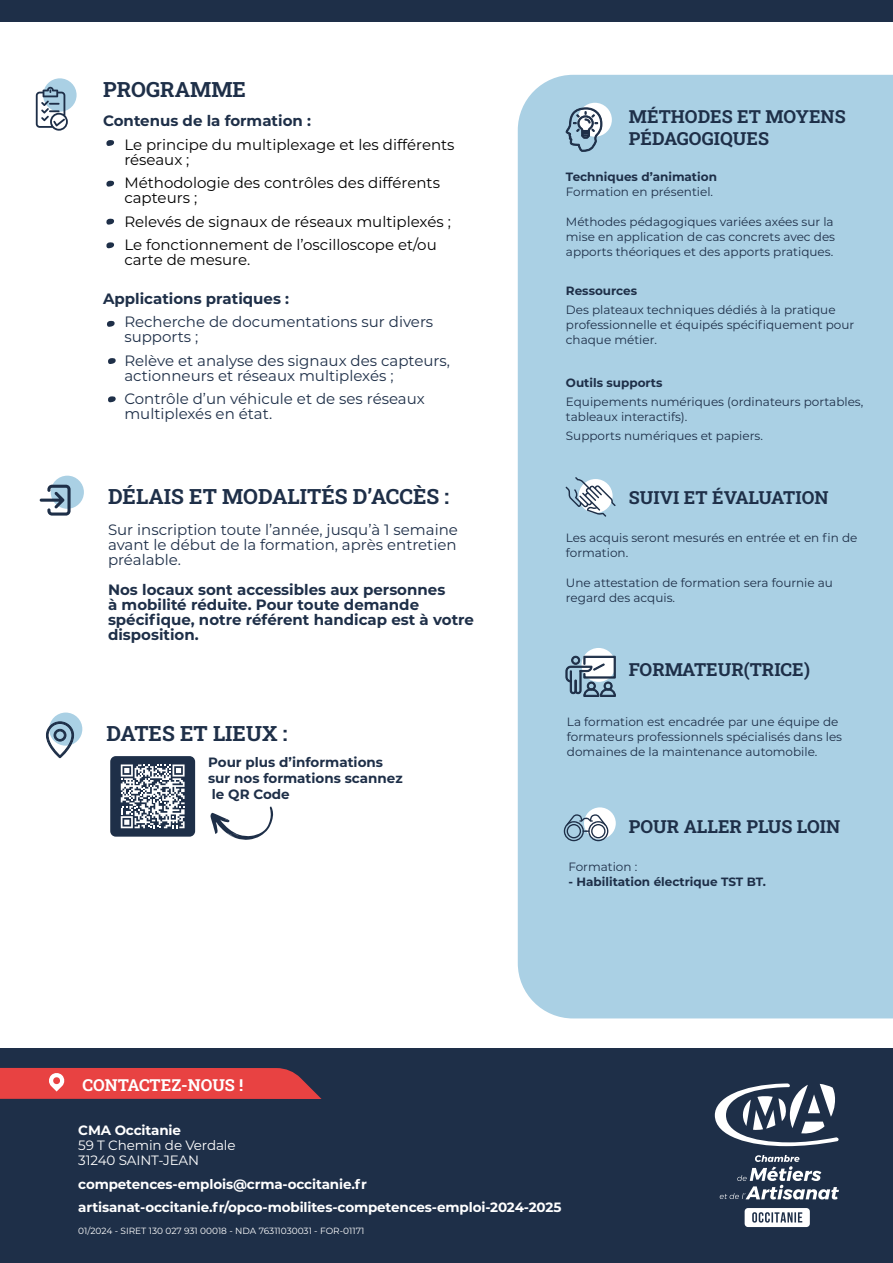
<style>
.page{position:relative;width:893px;height:1263px;background:#fff}
.page>*{position:absolute;margin:0;border:0;box-sizing:border-box;transform-origin:0 0}
.t1{font:21px "Roboto Slab";color:#1e2f48}
.t2{font:18px/21.6px "Roboto Slab";color:#1e2f48}
.t3{font:16.5px "Roboto Slab";color:#fff}
.t4{font:15px/15px "Montserrat";color:#1e2f48}
.t5{font:15px/15px "Montserrat";color:#000}
.t6{font:700 15px/15px "Montserrat";color:#1e2f48}
.t7{font:700 13.5px/22.6px "Montserrat";letter-spacing:-.01em;color:#fff}
.t8{font:700 13.5px/16.2px "Montserrat";color:#1e2f48}
.t9{font:13.5px/15px "Montserrat";letter-spacing:-.01em;color:#fff}
.t10{font:12px/15px "Montserrat";color:#1e2f48}
.t11{font:700 12px "Montserrat";color:#1e2f48}
.t12{font:9px "Montserrat";color:#fff}
</style>
<div class="page">
<div style="left:43px;top:78px;width:34px;height:34px;background:#aad0e4;border-radius:50%"></div>
<svg style="left:36px;top:87px;width:32px;height:44px"></svg>
<div style="left:0;top:0;width:893px;height:22px;background:#1e2f48"></div>
<div style="left:518px;top:75px;width:375px;height:943px;background:#aad0e4"></div>
<div style="left:578px;top:103px;width:34px;height:34px;background:#fff;border-radius:50%"></div>
<svg style="left:566px;top:107px;width:36px;height:47px"></svg>
<svg style="left:566px;top:477px;width:50px;height:40px"></svg>
<svg style="left:581px;top:648px;width:35px;height:34px"></svg>
<svg style="left:565px;top:656px;width:51px;height:41px"></svg>
<div style="left:584px;top:807px;width:32px;height:32px;background:#fff;border-radius:50%"></div>
<svg style="left:564px;top:814px;width:44px;height:27px"></svg>
<div style="left:51px;top:476px;width:33px;height:33px;background:#aad0e4;border-radius:50%"></div>
<svg style="left:40px;top:485px;width:31px;height:31px"></svg>
<svg style="left:106px;top:219px;width:8px;height:6px"></svg>
<svg style="left:106px;top:242px;width:8px;height:6px"></svg>
<svg style="left:106px;top:140px;width:8px;height:6px"></svg>
<svg style="left:106px;top:181px;width:8px;height:6px"></svg>
<svg style="left:107px;top:321px;width:8px;height:6px"></svg>
<svg style="left:108px;top:358px;width:8px;height:6px"></svg>
<svg style="left:108px;top:396px;width:8px;height:6px"></svg>
<div style="left:49px;top:712px;width:33px;height:34px;background:#aad0e4;border-radius:50%"></div>
<svg style="left:46px;top:721px;width:28px;height:38px"></svg>
<div style="left:0;top:1048px;width:893px;height:215px;background:#1e2f48"></div>
<svg style="left:0;top:1068px;width:322px;height:31px;background:#dd4345"></svg>
<div style="left:110px;top:756px;width:85px;height:81px;background:#1e2f48;border-radius:6px"></div>
<svg style="left:210px;top:806px;width:63px;height:34px"></svg>
<svg style="left:121px;top:764px;width:64px;height:64px"></svg>
<svg style="left:745px;top:1208px;width:65px;height:19px"></svg>
<svg style="left:720px;top:1155px;width:119px;height:44px"></svg>
<svg style="left:715px;top:1083px;width:124px;height:63px"></svg>
<h1 class="t1" style="left:103px;top:75px;width:144px">PROGRAMME</h1>
<p class="t6" style="left:103px;top:113px;width:209px">Contenus de la formation :</p>
<p class="t5" style="left:124px;top:136px;width:332px">Le principe du multiplexage et les différents réseaux ;</p>
<p class="t5" style="left:124px;top:175px;width:317px">Méthodologie des contrôles des différents capteurs ;</p>
<p class="t5" style="left:124px;top:209px;width:328px;line-height:23.5px">Relevés de signaux de réseaux multiplexés ;<br>Le fonctionnement de l’oscilloscope et/ou</p>
<p class="t5" style="left:124px;top:252px;width:127px">carte de mesure.</p>
<p class="t6" style="left:103px;top:290px;width:188px">Applications pratiques :</p>
<p class="t4" style="left:124px;top:314px;width:310px">Recherche de documentations sur divers supports ;</p>
<p class="t4" style="left:124px;top:352px;width:327px">Relève et analyse des signaux des capteurs, actionneurs et réseaux multiplexés ;</p>
<p class="t4" style="left:124px;top:391px;width:302px">Contrôle d’un véhicule et de ses réseaux multiplexés en état.</p>
<h1 class="t1" style="left:108px;top:482px;width:343px">DÉLAIS ET MODALITÉS D’ACCÈS :</h1>
<p class="t4" style="left:108px;top:521px;width:351px;text-align:justify">Sur inscription toute l’année, jusqu’à 1 semaine avant le début de la formation, après entretien préalable.</p>
<p class="t6" style="left:108px;top:581px;width:367px">Nos locaux sont accessibles aux personnes<br>à mobilité réduite. Pour toute demande spécifique, notre référent handicap est à votre disposition.</p>
<h1 class="t1" style="left:106px;top:719px;width:182px">DATES ET LIEUX :</h1>
<p class="t8" style="left:208px;top:753px;width:196px">Pour plus d’informations sur nos formations scannez le QR Code</p>
<h3 class="t3" style="left:83px;top:1074px;width:162px">CONTACTEZ-NOUS !</h3>
<h2 class="t2" style="left:629px;top:105px;width:218px">MÉTHODES ET MOYENS<br>PÉDAGOGIQUES</h2>
<p class="t11" style="left:566px;top:168px;width:153px">Techniques d’animation</p>
<p class="t10" style="left:566px;top:184px;width:149px">Formation en présentiel.</p>
<p class="t10" style="left:566px;top:214px;width:271px;text-align:justify">Méthodes pédagogiques variées axées sur la mise en application de cas concrets avec des apports théoriques et des apports pratiques.</p>
<p class="t11" style="left:566px;top:282px;width:73px">Ressources</p>
<p class="t10" style="left:566px;top:302px;width:290px">Des plateaux techniques dédiés à la pratique professionnelle et équipés spécifiquement pour chaque métier.</p>
<p class="t11" style="left:566px;top:374px;width:98px">Outils supports</p>
<p class="t10" style="left:566px;top:394px;width:299px">Equipements numériques (ordinateurs portables, tableaux interactifs).</p>
<p class="t10" style="left:566px;top:428px;width:198px">Supports numériques et papiers.</p>
<h2 class="t2" style="left:629px;top:486px;width:201px">SUIVI ET ÉVALUATION</h2>
<p class="t10" style="left:566px;top:530px;width:293px">Les acquis seront mesurés en entrée et en fin de formation.</p>
<p class="t10" style="left:566px;top:575px;width:269px">Une attestation de formation sera fournie au regard des acquis.</p>
<h2 class="t2" style="left:629px;top:658px;width:183px">FORMATEUR(TRICE)</h2>
<p class="t10" style="left:567px;top:714px;width:277px">La formation est encadrée par une équipe de formateurs professionnels spécialisés dans les domaines de la maintenance automobile.</p>
<h2 class="t2" style="left:629px;top:815px;width:213px">POUR ALLER PLUS LOIN</h2>
<p class="t10" style="left:568px;top:859px;width:70px">Formation :</p>
<p class="t11" style="left:568px;top:873px;width:199px">- Habilitation électrique TST BT.</p>
<p class="t7" style="left:78px;top:1118px;width:104px">CMA Occitanie</p>
<p class="t9" style="left:78px;top:1137px;width:159px">59 T Chemin de Verdale<br>31240 SAINT-JEAN</p>
<p class="t7" style="left:78px;top:1172px;width:485px">competences-emplois@crma-occitanie.fr artisanat-occitanie.fr/opco-mobilites-competences-emploi-2024-2025</p>
<p class="t12" style="left:78px;top:1225px;width:288px">01/2024 - SIRET 130 027 931 00018 - NDA 76311030031 - FOR-01171</p>
</div>
